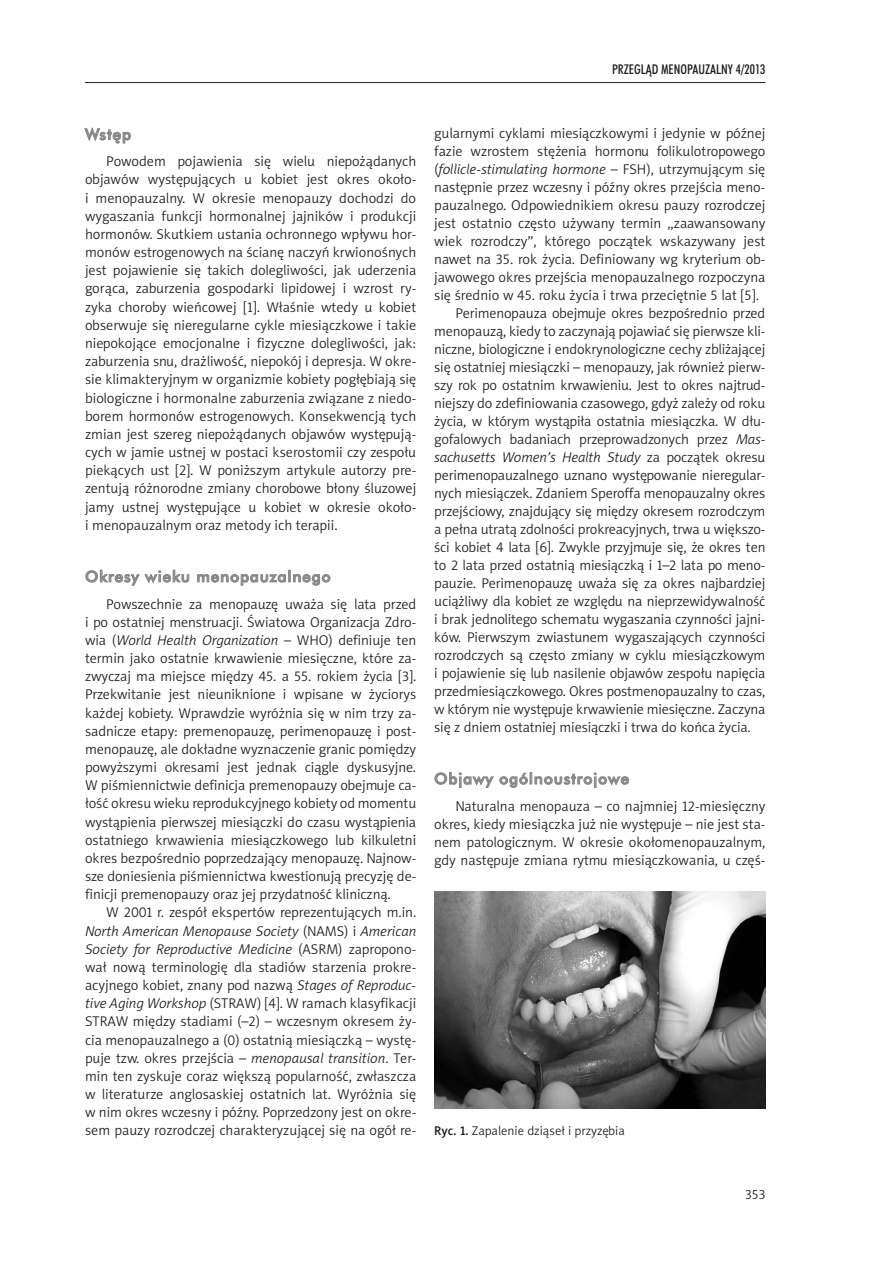
<style>
.page{position:relative;width:893px;height:1263px;background:#fff}
.page>*{position:absolute;margin:0;border:0;box-sizing:border-box;transform-origin:0 0}
.t1{font:15px "Futura Md PL";letter-spacing:.06em;color:#878787}
.t2{font:14.25px/18.1px "Naomi Sans EFNTT Light";letter-spacing:-.01em;color:#1d1d1b;text-align:justify}
.t3{font:italic 14.25px "Naomi Sans EFNTT Light";letter-spacing:-.01em;color:#1d1d1b}
.t4{font:13.5px "Futura Md Cn PL Regular A";color:#1d1d1b}
.t5{font:13.5px "Naomi Sans EFNTT Light";color:#1d1d1b}
.t6{font:12.75px "Naomi Sans EFNTT Light";color:#1d1d1b}
.s1{font-style:italic}
.s2{font-style:normal}
.s3{font-family:"Naomi Sans EFNTT Medium"}
</style>
<div class="page">
<hr style="left:85px;top:82px;width:680px;height:1px;background:#1d1d1b">
<svg style="left:84px;top:127px;width:47px;height:17px"></svg>
<svg style="left:85px;top:569px;width:105px;height:17px"></svg>
<svg style="left:197px;top:570px;width:134px;height:16px"></svg>
<svg style="left:434px;top:772px;width:195px;height:16px"></svg>
<img style="left:434px;top:891px;width:331px;height:217px">
<p class="t4" style="left:612px;top:61px;width:155px">PRZEGL¥D MENOPAUZALNY 4/2013</p>
<p class="t1" style="left:85px;top:125px;width:47px">Wstęp</p>
<p class="t2" style="left:85px;top:152px;width:333px;text-indent:21px">Powodem pojawienia się wielu niepożądanych objawów występujących u kobiet jest okres około&shy;i menopauzalny. W okresie menopauzy dochodzi do wygaszania funkcji hormonalnej jajników i produkcji hormonów. Skutkiem ustania ochronnego wpływu hor&shy;monów estrogenowych na ścianę naczyń krwionośnych jest pojawienie się takich dolegliwości, jak uderzenia gorąca, zaburzenia gospodarki lipidowej i wzrost ry&shy;zyka choroby wieńcowej [1]. Właśnie wtedy u kobiet obserwuje się nieregularne cykle miesiączkowe i takie niepokojące emocjonalne i fizyczne dolegliwości, jak: zaburzenia snu, drażliwość, niepokój i depresja. W okre&shy;sie klimakteryjnym w organizmie kobiety pogłębiają się biologiczne i hormonalne zaburzenia związane z niedo&shy;borem hormonów estrogenowych. Konsekwencją tych zmian jest szereg niepożądanych objawów występują&shy;cych w jamie ustnej w postaci kserostomii czy zespołu piekących ust [2]. W poniższym artykule autorzy pre&shy;zentują różnorodne zmiany chorobowe błony śluzowej jamy ustnej występujące u kobiet w okresie około&shy;i menopauzalnym oraz metody ich terapii.</p>
<p class="t1" style="left:85px;top:567px;width:247px">Okresy wieku menopauzalnego</p>
<p class="t2" style="left:85px;top:595px;width:333px;text-indent:21px">Powszechnie za menopauzę uważa się lata przed i po ostatniej menstruacji. Światowa Organizacja Zdro&shy;wia (<span class="s1">World Health Organization</span> – WHO) definiuje ten termin jako ostatnie krwawienie miesięczne, które za&shy;zwyczaj ma miejsce między 45. a 55. rokiem życia [3].<br>Przekwitanie jest nieuniknione i wpisane w życiorys każdej kobiety. Wprawdzie wyróżnia się w nim trzy za&shy;sadnicze etapy: premenopauzę, perimenopauzę i post&shy;menopauzę, ale dokładne wyznaczenie granic pomiędzy powyższymi okresami jest jednak ciągle dyskusyjne.<br>W piśmiennictwie definicja premenopauzy obejmuje ca&shy;łość okresu wieku reprodukcyjnego kobiety od momentu wystąpienia pierwszej miesiączki do czasu wystąpienia ostatniego krwawienia miesiączkowego lub kilkuletni okres bezpośrednio poprzedzający menopauzę. Najnow&shy;sze doniesienia piśmiennictwa kwestionują precyzję de&shy;finicji premenopauzy oraz jej przydatność kliniczną.</p>
<p class="t2" style="left:85px;top:903px;width:333px;text-indent:21px">W 2001 r. zespół ekspertów reprezentujących m.in.<br><span class="s1">North American Menopause Society</span> (NAMS) i <span class="s1">American Society for Reproductive Medicine</span> (ASRM) zapropono&shy;wał nową terminologię dla stadiów starzenia prokre&shy;acyjnego kobiet, znany pod nazwą <span class="s1">Stages of Reproduc&shy;tive Aging Workshop</span> (STRAW) [4]. W ramach klasyfikacji STRAW między stadiami (–2) – wczesnym okresem ży&shy;cia menopauzalnego a (0) ostatnią miesiączką – wystę&shy;puje tzw. okres przejścia – <span class="s1">menopausal transition</span>. Ter&shy;min ten zyskuje coraz większą popularność, zwłaszcza w literaturze anglosaskiej ostatnich lat. Wyróżnia się w nim okres wczesny i późny. Poprzedzony jest on okre&shy;sem pauzy rozrodczej charakteryzującej się na ogół re-</p>
<p class="t2" style="left:434px;top:124px;width:333px">gularnymi cyklami miesiączkowymi i jedynie w późnej</p>
<p class="t2" style="left:434px;top:142px;width:333px">fazie wzrostem stężenia hormonu folikulotropowego</p>
<p class="t3" style="left:434px;top:161px;width:333px"><span class="s2">(</span>follicle-stimulating hormone <span class="s2">– FSH), utrzymującym się</span></p>
<p class="t2" style="left:434px;top:178px;width:333px">następnie przez wczesny i późny okres przejścia meno-</p>
<p class="t2" style="left:434px;top:196px;width:333px">pauzalnego. Odpowiednikiem okresu pauzy rozrodczej</p>
<p class="t2" style="left:434px;top:214px;width:333px">jest ostatnio często używany termin ,,zaawansowany</p>
<p class="t2" style="left:434px;top:232px;width:333px">wiek rozrodczy”, którego początek wskazywany jest</p>
<p class="t2" style="left:434px;top:250px;width:333px">nawet na 35. rok życia. Definiowany wg kryterium ob-</p>
<p class="t2" style="left:434px;top:268px;width:333px">jawowego okres przejścia menopauzalnego rozpoczyna</p>
<p class="t2" style="left:434px;top:286px;width:326px">się średnio w 45. roku życia i trwa przeciętnie 5 lat [5].</p>
<p class="t2" style="left:455px;top:304px;width:311px">Perimenopauza obejmuje okres bezpośrednio przed</p>
<p class="t2" style="left:434px;top:322px;width:333px">menopauzą, kiedy to zaczynają pojawiać się pierwsze kli-</p>
<p class="t2" style="left:434px;top:340px;width:333px">niczne, biologiczne i endokrynologiczne cechy zbliżającej</p>
<p class="t2" style="left:434px;top:358px;width:333px">się ostatniej miesiączki – menopauzy, jak również pierw-</p>
<p class="t2" style="left:434px;top:376px;width:333px">szy rok po ostatnim krwawieniu. Jest to okres najtrud-</p>
<p class="t2" style="left:434px;top:394px;width:333px">niejszy do zdefiniowania czasowego, gdyż zależy od roku</p>
<p class="t2" style="left:434px;top:412px;width:333px">życia, w którym wystąpiła ostatnia miesiączka. W dłu-</p>
<p class="t2" style="left:434px;top:430px;width:333px">gofalowych badaniach przeprowadzonych przez <span class="s1">Mas-</span></p>
<p class="t3" style="left:434px;top:449px;width:333px">sachusetts Women’s Health Study <span class="s2">za początek okresu</span></p>
<p class="t2" style="left:434px;top:466px;width:333px">perimenopauzalnego uznano występowanie nieregular-</p>
<p class="t2" style="left:434px;top:484px;width:333px">nych miesiączek. Zdaniem Speroffa menopauzalny okres</p>
<p class="t2" style="left:434px;top:502px;width:333px">przejściowy, znajdujący się między okresem rozrodczym</p>
<p class="t2" style="left:434px;top:520px;width:333px">a pełna utratą zdolności prokreacyjnych, trwa u większo-</p>
<p class="t2" style="left:434px;top:538px;width:333px">ści kobiet 4 lata [6]. Zwykle przyjmuje się, że okres ten</p>
<p class="t2" style="left:434px;top:556px;width:333px">to 2 lata przed ostatnią miesiączką i 1–2 lata po meno-</p>
<p class="t2" style="left:434px;top:574px;width:333px">pauzie. Perimenopauzę uważa się za okres najbardziej</p>
<p class="t2" style="left:434px;top:592px;width:333px">uciążliwy dla kobiet ze względu na nieprzewidywalność</p>
<p class="t2" style="left:434px;top:610px;width:333px">i brak jednolitego schematu wygaszania czynności jajni-</p>
<p class="t2" style="left:434px;top:628px;width:333px">ków. Pierwszym zwiastunem wygaszających czynności</p>
<p class="t2" style="left:434px;top:646px;width:333px">rozrodczych są często zmiany w cyklu miesiączkowym</p>
<p class="t2" style="left:434px;top:664px;width:333px">i pojawienie się lub nasilenie objawów zespołu napięcia</p>
<p class="t2" style="left:434px;top:682px;width:333px">przedmiesiączkowego. Okres postmenopauzalny to czas,</p>
<p class="t2" style="left:434px;top:700px;width:333px">w którym nie występuje krwawienie miesięczne. Zaczyna</p>
<p class="t2" style="left:434px;top:718px;width:318px">się z dniem ostatniej miesiączki i trwa do końca życia.</p>
<p class="t1" style="left:434px;top:769px;width:196px">Objawy ogólnoustrojowe</p>
<p class="t2" style="left:434px;top:797px;width:333px;text-indent:21px">Naturalna menopauza – co najmniej 12-miesięczny okres, kiedy miesiączka już nie występuje – nie jest sta&shy;nem patologicznym. W okresie okołomenopauzalnym, gdy następuje zmiana rytmu miesiączkowania, u częś-</p>
<p class="t6" style="left:434px;top:1124px;width:192px"><span class="s3">Ryc. 1.</span> Zapalenie dziąseł i przyzębia</p>
<p class="t5" style="left:745px;top:1187px;width:22px">353</p>
</div>
